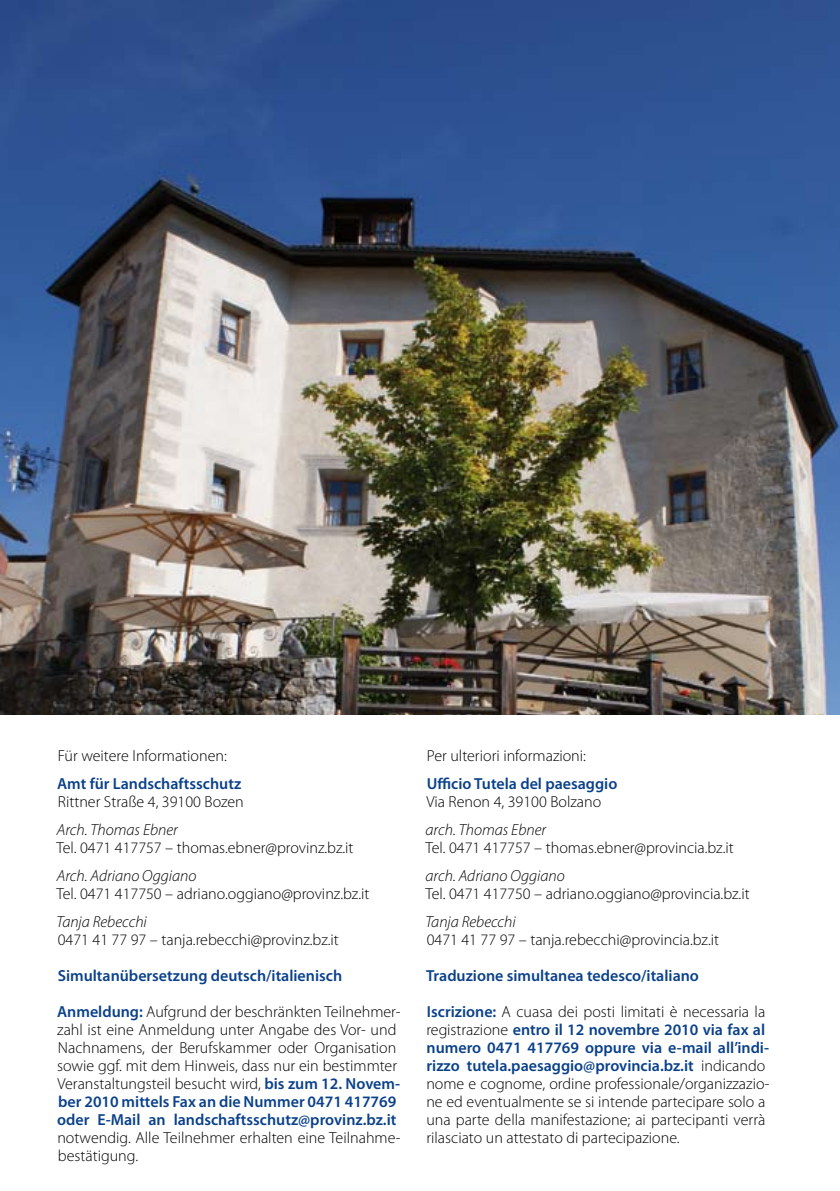
<style>
.page{position:relative;width:840px;height:1191px;background:#fff}
.page>*{position:absolute;margin:0;border:0;box-sizing:border-box;transform-origin:0 0}
.t1{font:300 16px/18px "Myriad Pro";color:#000}
.t2{font:600 16px "Myriad Pro";color:#0a418a}
.t3{font:italic 300 16px "Myriad Pro";color:#000}
.s1{font-weight:600;color:#0a418a}
</style>
<div class="page">
<img style="left:0;top:0;width:839px;height:714px">
<p class="t1" style="left:58px;top:746px;width:170px">Für weitere Informationen:</p>
<p class="t2" style="left:57px;top:773px;width:185px">Amt für Landschaftsschutz</p>
<p class="t1" style="left:58px;top:792px;width:187px">Rittner Straße 4, 39100 Bozen</p>
<p class="t3" style="left:57px;top:821px;width:123px">Arch. Thomas Ebner</p>
<p class="t1" style="left:56px;top:838px;width:298px">Tel. 0471 417757 – thomas.ebner@provinz.bz.it</p>
<p class="t3" style="left:57px;top:867px;width:141px">Arch. Adriano Oggiano</p>
<p class="t1" style="left:56px;top:884px;width:314px">Tel. 0471 417750 – adriano.oggiano@provinz.bz.it</p>
<p class="t3" style="left:56px;top:913px;width:92px">Tanja Rebecchi</p>
<p class="t1" style="left:58px;top:930px;width:282px">0471 41 77 97 – tanja.rebecchi@provinz.bz.it</p>
<p class="t2" style="left:58px;top:965px;width:286px">Simultanübersetzung deutsch/italienisch</p>
<p class="t1" style="left:57px;top:1002px;width:345px"><span class="s1">Anmeldung:</span> Aufgrund der beschränkten Teilnehmer&shy;zahl ist eine Anmeldung unter Angabe des Vor- und Nachnamens, der Berufskammer oder Organisation sowie ggf. mit dem Hinweis, dass nur ein bestimmter Veranstaltungsteil besucht wird, <span class="s1">bis zum 12. Novem&shy;ber 2010 mittels Fax an die Nummer 0471 417769 oder E-Mail an landschaftsschutz@provinz.bz.it</span></p>
<p class="t1" style="left:57px;top:1128px;width:344px">notwendig. Alle Teilnehmer erhalten eine Teilnahme&shy;bestätigung.</p>
<p class="t1" style="left:426px;top:746px;width:161px">Per ulteriori informazioni:</p>
<p class="t2" style="left:426px;top:773px;width:192px">Ufficio Tutela del paesaggio</p>
<p class="t1" style="left:426px;top:792px;width:176px">Via Renon 4, 39100 Bolzano</p>
<p class="t3" style="left:425px;top:821px;width:122px">arch. Thomas Ebner</p>
<p class="t1" style="left:425px;top:838px;width:310px">Tel. 0471 417757 – thomas.ebner@provincia.bz.it</p>
<p class="t3" style="left:425px;top:867px;width:141px">arch. Adriano Oggiano</p>
<p class="t1" style="left:425px;top:884px;width:325px">Tel. 0471 417750 – adriano.oggiano@provincia.bz.it</p>
<p class="t3" style="left:425px;top:913px;width:92px">Tanja Rebecchi</p>
<p class="t1" style="left:426px;top:930px;width:294px">0471 41 77 97 – tanja.rebecchi@provincia.bz.it</p>
<p class="t2" style="left:426px;top:965px;width:274px">Traduzione simultanea tedesco/italiano</p>
<p class="t1" style="left:426px;top:1002px;width:344px"><span class="s1">Iscrizione:</span> A cuasa dei posti limitati è necessaria la registrazione <span class="s1">entro il 12 novembre 2010 via fax al numero 0471 417769 oppure via e-mail all’indi&shy;rizzo tutela.paesaggio@provincia.bz.it</span> indicando nome e cognome, ordine professionale/organizzazio&shy;ne ed eventualmente se si intende partecipare solo a una parte della manifestazione; ai partecipanti verrà rilasciato un attestato di partecipazione.</p>
</div>
